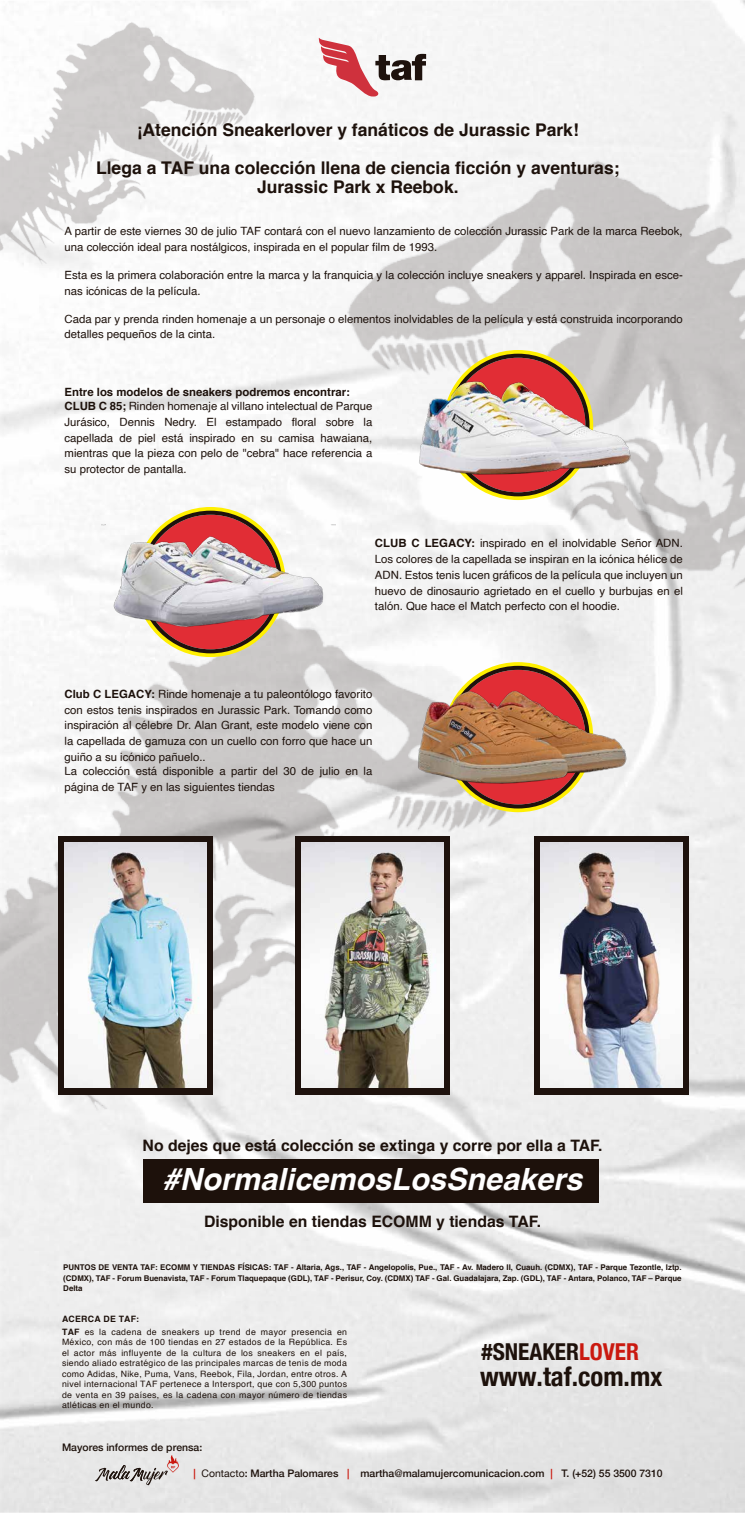
<style>
.page{position:relative;width:745px;height:1513px;background:#fff}
.page>*{position:absolute;margin:0;border:0;box-sizing:border-box;transform-origin:0 0}
.t1{font:italic 700 30.62px "Helvetica";color:#fff}
.t2{font:700 condensed 26.69px "Helvetica Neue";color:#1d110b}
.t3{font:700 condensed 23.28px "Helvetica Neue";color:#1d110b}
.t4{font:700 17.5px/19.2px "Helvetica";color:#1d110b;text-align:center}
.t5{font:700 15.75px "Helvetica";color:#1d110b}
.t6{font:11.38px/15.8px "Helvetica";color:#1d110b}
.t7{font:700 11.38px/14px "Helvetica";color:#1d110b}
.t8{font:500 10.41px "Helvetica Neue";color:#1d110b}
.t9{font:8.75px/10.5px "Helvetica";letter-spacing:.035em;color:#1d110b}
.t10{font:700 7.88px/10.5px "Helvetica";color:#1d110b;text-align:justify}
.s1{font-weight:400}
.s2{font-weight:700}
.s3{color:#ca190f}
</style>
<div class="page">
<img style="left:0;top:0;width:744px;height:1513px">
<img style="left:0;top:13px;width:260px;height:256px">
<img style="left:335px;top:141px;width:409px;height:522px">
<img style="left:0;top:597px;width:542px;height:523px">
<svg style="left:317px;top:38px;width:109px;height:59px"></svg>
<svg style="left:95px;top:1455px;width:84px;height:30px;background:#cac4c3"></svg>
<svg style="left:442px;top:350px;width:150px;height:150px"></svg>
<svg style="left:442px;top:662px;width:150px;height:150px"></svg>
<svg style="left:135px;top:507px;width:150px;height:150px"></svg>
<img style="left:410px;top:681px;width:221px;height:112px">
<img style="left:101px;top:524px;width:234px;height:108px">
<img style="left:410px;top:367px;width:230px;height:119px">
<div style="left:58px;top:836px;width:154px;height:258px;background:#1e120d"></div>
<div style="left:295px;top:836px;width:154px;height:258px;background:#1e120d"></div>
<svg style="left:533px;top:836px;width:154px;height:258px;background:#453c38"></svg>
<img style="left:64px;top:843px;width:142px;height:244px">
<img style="left:301px;top:843px;width:142px;height:244px">
<img style="left:540px;top:843px;width:141px;height:244px">
<div style="left:143px;top:1159px;width:455px;height:43px;background:#1d110b"></div>
<h3 class="t4" style="left:137px;top:120px;width:443px">¡Atención Sneakerlover y fanáticos de Jurassic Park!</h3>
<h3 class="t4" style="left:96px;top:159px;width:524px">Llega a TAF una colección llena de ciencia ficción y aventuras;<br>Jurassic Park x Reebok.</h3>
<p class="t6" style="left:64px;top:224px;width:619px">A partir de este viernes 30 de julio TAF contará con el nuevo lanzamiento de colección Jurassic Park de la marca Reebok, una colección ideal para nostálgicos, inspirada en el popular film de 1993.</p>
<p class="t6" style="left:64px;top:267px;width:619px">Esta es la primera colaboración entre la marca y la franquicia y la colección incluye sneakers y apparel. Inspirada en esce&shy;nas icónicas de la película.</p>
<p class="t6" style="left:64px;top:311px;width:619px">Cada par y prenda rinden homenaje a un personaje o elementos inolvidables de la película y está construida incorporando detalles pequeños de la cinta.</p>
<p class="t7" style="left:64px;top:385px;width:309px">Entre los modelos de sneakers podremos encontrar:<br>CLUB C 85; <span class="s1">Rinden homenaje al villano intelectual de Parque</span></p>
<p class="t6" style="left:64px;top:414px;width:309px;text-align:justify">Jurásico, Dennis Nedry. El estampado floral sobre la capellada de piel está inspirado en su camisa hawaiana, mientras que la pieza con pelo de "cebra" hace referencia a su protector de pantalla.</p>
<p class="t6" style="left:375px;top:536px;width:309px;text-align:justify"><span class="s2">CLUB C LEGACY:</span> inspirado en el inolvidable Señor ADN.<br>Los colores de la capellada se inspiran en la icónica hélice de ADN. Estos tenis lucen gráficos de la película que incluyen un huevo de dinosaurio agrietado en el cuello y burbujas en el talón. Que hace el Match perfecto con el hoodie.</p>
<p class="t6" style="left:64px;top:686px;width:309px;text-align:justify"><span class="s2">Club C LEGACY:</span> Rinde homenaje a tu paleontólogo favorito con estos tenis inspirados en Jurassic Park. Tomando como inspiración al célebre Dr. Alan Grant, este modelo viene con la capellada de gamuza con un cuello con forro que hace un guiño a su icónico pañuelo..</p>
<p class="t6" style="left:64px;top:763px;width:309px">La colección está disponible a partir del 30 de julio en la página de TAF y en las siguientes tiendas</p>
<h3 class="t5" style="left:142px;top:1133px;width:461px">No dejes que está colección se extinga y corre por ella a TAF.</h3>
<h1 class="t1" style="left:163px;top:1154px;width:420px">#NormalicemosLosSneakers</h1>
<h3 class="t5" style="left:204px;top:1208px;width:338px">Disponible en tiendas ECOMM y tiendas TAF.</h3>
<p class="t10" style="left:63px;top:1262px;width:619px">PUNTOS DE VENTA TAF: ECOMM Y TIENDAS FÍSICAS: TAF - Altaria, Ags., TAF - Angelopolis, Pue., TAF - Av. Madero II, Cuauh. (CDMX), TAF - Parque Tezontle, Iztp. (CDMX), TAF - Forum Buenavista, TAF - Forum Tlaquepaque (GDL), TAF - Perisur, Coy. (CDMX) TAF - Gal. Guadalajara, Zap. (GDL), TAF - Antara, Polanco, TAF – Parque Delta</p>
<p class="t9" style="left:62px;top:1313px;width:286px;line-height:12.4px"><span class="s2">ACERCA DE TAF:<br>TAF</span> es la cadena de sneakers up trend de mayor presencia en</p>
<p class="t9" style="left:62px;top:1337px;width:286px;text-align:justify">México, con más de 100 tiendas en 27 estados de la República. Es el actor más influyente de la cultura de los sneakers en el país, siendo aliado estratégico de las principales marcas de tenis de moda como Adidas, Nike, Puma, Vans, Reebok, Fila, Jordan, entre otros. A nivel internacional TAF pertenece a Intersport, que con 5,300 puntos de venta en 39 países, es la cadena con mayor número de tiendas atléticas en el mundo.</p>
<h3 class="t3" style="left:481px;top:1332px;width:159px">#SNEAKER<span class="s3">LOVER</span></h3>
<h2 class="t2" style="left:480px;top:1354px;width:184px">www.taf.com.mx</h2>
<p class="t8" style="left:62px;top:1439px;width:142px">Mayores informes de prensa:</p>
<p class="t8" style="left:193px;top:1464px;width:470px"><span class="s3">|</span> <span class="s1">Contacto</span>: Martha Palomares <span class="s3">|</span> martha@malamujercomunicacion.com <span class="s3">|</span> T. (+52) 55 3500 7310</p>
</div>
